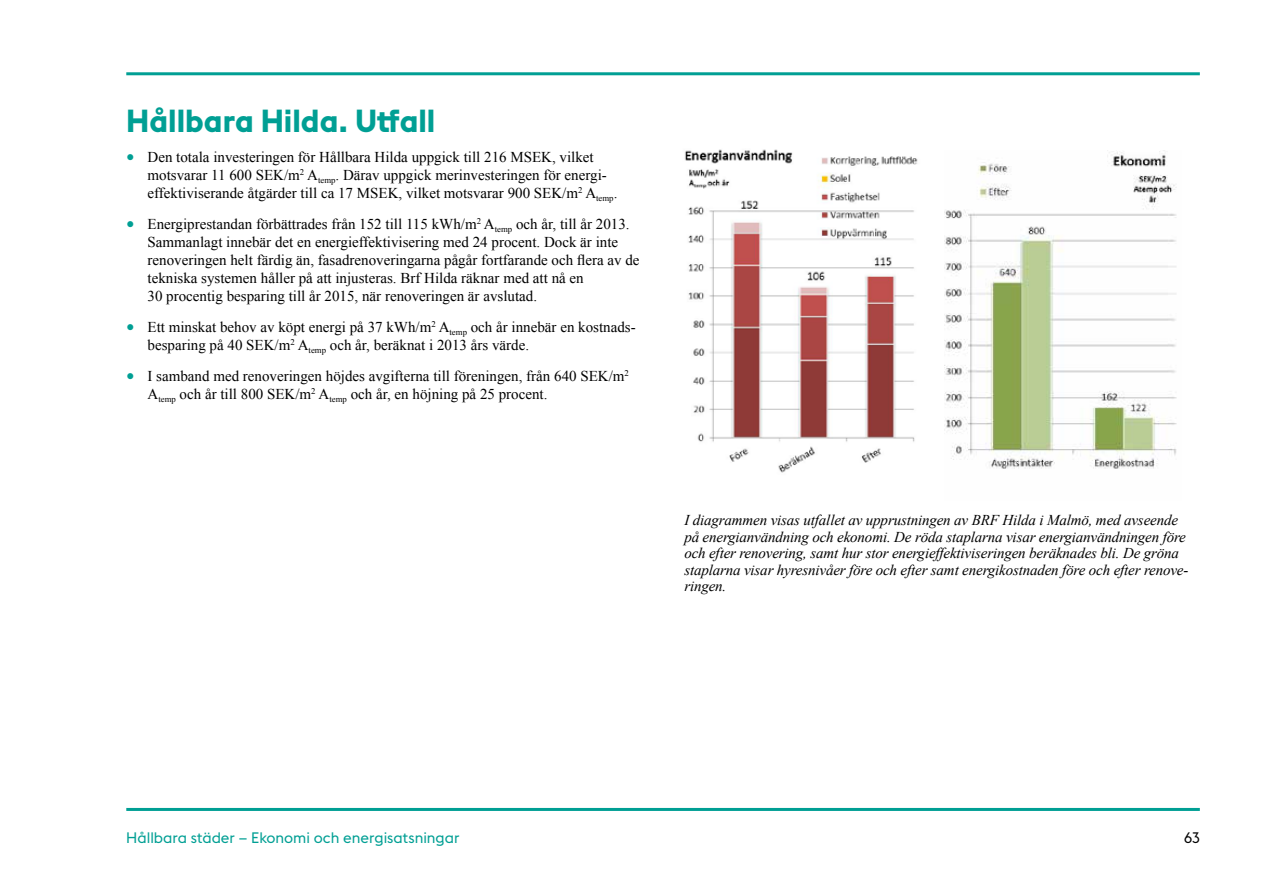
<style>
.page{position:relative;width:1263px;height:893px;background:#fff}
.page>*{position:absolute;margin:0;border:0;box-sizing:border-box;transform-origin:0 0}
.t1{font:700 31.5px "Stockholm Type";color:#009f94}
.t2{font:15px/18px "Times New Roman";color:#000}
.t3{font:italic 15px/16.5px "Times New Roman";letter-spacing:-.01em;color:#000}
.t4{font:15px "Stockholm Type";color:#009f94}
.t5{font:15px "Stockholm Type";color:#000}
.s1{font-size:24px;color:#009f94}
</style>
<div class="page">
<hr style="left:126px;top:72px;width:1074px;height:3px;background:#009f94">
<hr style="left:126px;top:808px;width:1074px;height:3px;background:#009f94">
<img style="left:685px;top:149px;width:233px;height:324px">
<img style="left:944px;top:151px;width:233px;height:318px">
<h1 class="t1" style="left:126px;top:98px;width:311px">Hållbara Hilda. Utfall</h1>
<p class="t2" style="left:148px;top:148px;width:471px;text-indent:-21px"><span class="s1">•</span> Den totala investeringen för Hållbara Hilda uppgick till 216 MSEK, vilket motsvarar 11 600 SEK/m<sup>2</sup> A<sub>temp</sub>. Därav uppgick merinvesteringen för energi&shy;effektiviserande åtgärder till ca 17 MSEK, vilket motsvarar 900 SEK/m<sup>2</sup> A<sub>temp</sub>.</p>
<p class="t2" style="left:148px;top:215px;width:493px;text-indent:-21px"><span class="s1">•</span> Energiprestandan förbättrades från 152 till 115 kWh/m<sup>2</sup> A<sub>temp</sub> och år, till år 2013.<br>Sammanlagt innebär det en energieffektivisering med 24 procent. Dock är inte renoveringen helt färdig än, fasadrenoveringarna pågår fortfarande och flera av de tekniska systemen håller på att injusteras. Brf Hilda räknar med att nå en<br>30 procentig besparing till år 2015, när renoveringen är avslutad.</p>
<p class="t2" style="left:148px;top:318px;width:490px;text-indent:-21px"><span class="s1">•</span> Ett minskat behov av köpt energi på 37 kWh/m<sup>2</sup> A<sub>temp</sub> och år innebär en kostnads&shy;besparing på 40 SEK/m<sup>2</sup> A<sub>temp</sub> och år, beräknat i 2013 års värde.</p>
<p class="t2" style="left:148px;top:366px;width:483px;text-indent:-21px"><span class="s1">•</span> I samband med renoveringen höjdes avgifterna till föreningen, från 640 SEK/m<sup>2<br></sup>A<sub>temp</sub> och år till 800 SEK/m<sup>2</sup> A<sub>temp</sub> och år, en höjning på 25 procent.</p>
<p class="t3" style="left:684px;top:512px;width:505px">I diagrammen visas utfallet av upprustningen av BRF Hilda i Malmö, med avseende på energianvändning och ekonomi. De röda staplarna visar energianvändningen före och efter renovering, samt hur stor energieffektiviseringen beräknades bli. De gröna staplarna visar hyresnivåer före och efter samt energikostnaden före och efter renove&shy;ringen.</p>
<p class="t4" style="left:126px;top:827px;width:335px">Hållbara städer – Ekonomi och energisatsningar</p>
<p class="t5" style="left:1184px;top:827px;width:17px">63</p>
</div>
